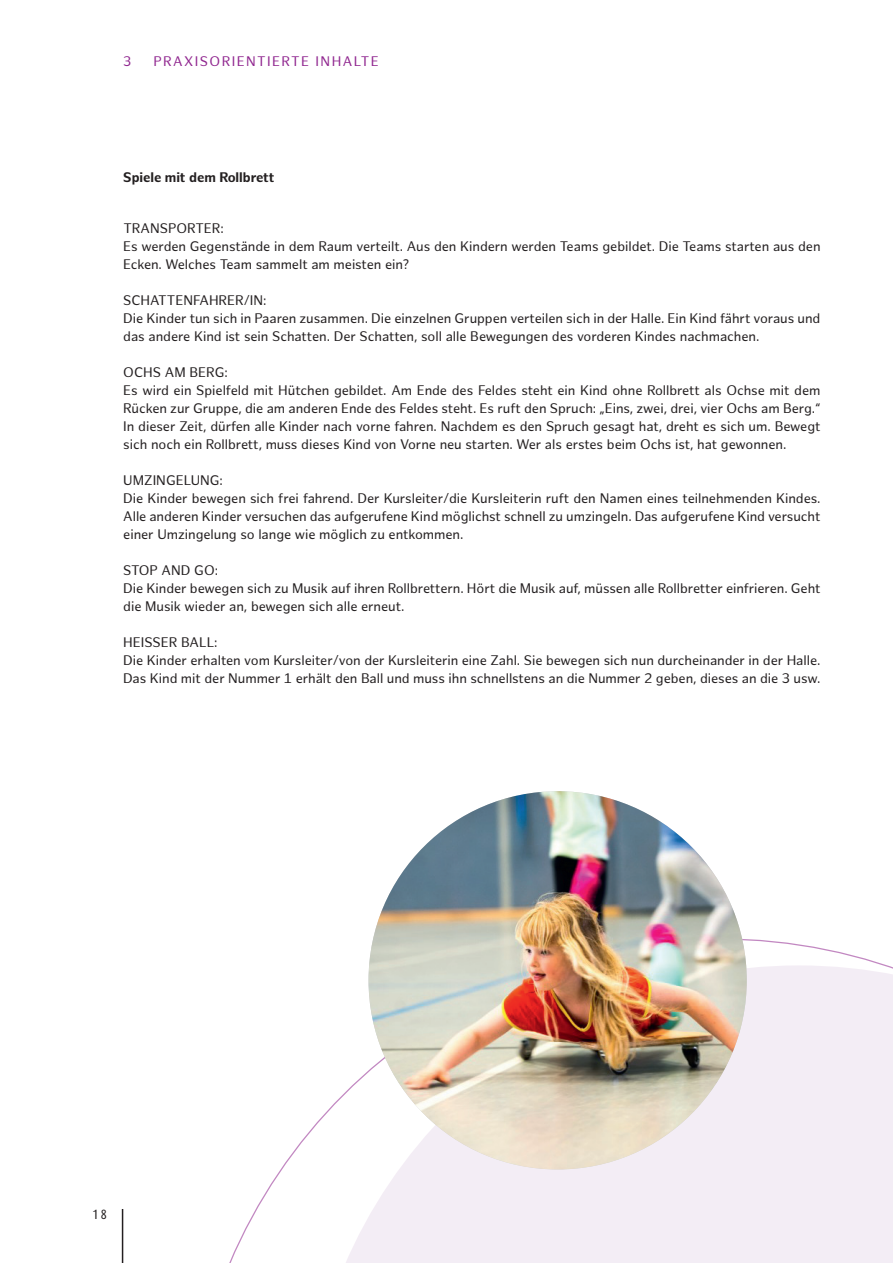
<style>
.page{position:relative;width:893px;height:1263px;background:#fff}
.page>*{position:absolute;margin:0;border:0;box-sizing:border-box;transform-origin:0 0}
.t1{font:13.5px/18px "Hamburg Sans";letter-spacing:-.005em;color:#231f20}
.t2{font:13.5px "Hamburg Sans";letter-spacing:.105em;color:#90268f}
.t3{font:700 13.5px "Hamburg Sans";letter-spacing:-.005em;color:#231f20}
.t4{font:13.5px "Dax Condensed";color:#231f20}
</style>
<div class="page">
<hr style="left:122px;top:1209px;width:1px;height:54px;background:#231f20">
<svg style="left:305px;top:965px;width:588px;height:298px;fill:#f3edf5"></svg>
<img style="left:369px;top:791px;width:378px;height:378px;border-radius:189px">
<p class="t2" style="left:123px;top:54px;width:10px">3</p>
<p class="t2" style="left:153px;top:54px;width:78px">Praxisorientierte</p>
<p class="t2" style="left:316px;top:54px;width:16px">Inhalte</p>
<p class="t3" style="left:123px;top:170px;width:153px">Spiele mit dem Rollbrett</p>
<p class="t1" style="left:123px;top:220px;width:19px">Transp</p>
<p class="t1" style="left:176px;top:220px;width:20px">orter</p>
<p class="t1" style="left:123px;top:220px;width:699px;text-indent:97px">:<br>Es werden Gegenstände in dem Raum verteilt. Aus den Kindern werden Teams gebildet. Die Teams starten aus den<br>Ecken. Welches Team sammelt am meisten ein?</p>
<p class="t1" style="left:123px;top:292px;width:18px">Schattenfahrer</p>
<p class="t1" style="left:123px;top:292px;width:699px;text-indent:120px">/in:<br>Die Kinder tun sich in Paaren zusammen. Die einzelnen Gruppen verteilen sich in der Halle. Ein Kind fährt voraus und das andere Kind ist sein Schatten. Der Schatten, soll alle Bewegungen des vorderen Kindes nachmachen.</p>
<p class="t1" style="left:123px;top:364px;width:11px">Ochs</p>
<p class="t1" style="left:165px;top:364px;width:43px">am Berg</p>
<p class="t1" style="left:123px;top:364px;width:699px;text-indent:101px">:<br>Es wird ein Spielfeld mit Hütchen gebildet. Am Ende des Feldes steht ein Kind ohne Rollbrett als Ochse mit dem Rücken zur Gruppe, die am anderen Ende des Feldes steht. Es ruft den Spruch: „Eins, zwei, drei, vier Ochs am Berg.“ In dieser Zeit, dürfen alle Kinder nach vorne fahren. Nachdem es den Spruch gesagt hat, dreht es sich um. Bewegt sich noch ein Rollbrett, muss dieses Kind von Vorne neu starten. Wer als erstes beim Ochs ist, hat gewonnen.</p>
<p class="t1" style="left:123px;top:472px;width:19px">Umzingelung</p>
<p class="t1" style="left:123px;top:472px;width:699px;text-indent:96px">:<br>Die Kinder bewegen sich frei fahrend. Der Kursleiter/die Kursleiterin ruft den Namen eines teilnehmenden Kindes.<br>Alle anderen Kinder versuchen das aufgerufene Kind möglichst schnell zu umzingeln. Das aufgerufene Kind versucht einer Umzingelung so lange wie möglich zu entkommen.</p>
<p class="t1" style="left:123px;top:562px;width:49px">Stop and</p>
<p class="t1" style="left:123px;top:562px;width:699px;text-indent:71px">go:<br>Die Kinder bewegen sich zu Musik auf ihren Rollbrettern. Hört die Musik auf, müssen alle Rollbretter einfrieren. Geht die Musik wieder an, bewegen sich alle erneut.</p>
<p class="t1" style="left:123px;top:634px;width:699px">HeiSSer Ball:<br>Die Kinder erhalten vom Kursleiter/von der Kursleiterin eine Zahl. Sie bewegen sich nun durcheinander in der Halle.<br>Das Kind mit der Nummer 1 erhält den Ball und muss ihn schnellstens an die Nummer 2 geben, dieses an die 3 usw.</p>
<p class="t4" style="left:93px;top:1207px;width:16px">18</p>
</div>
